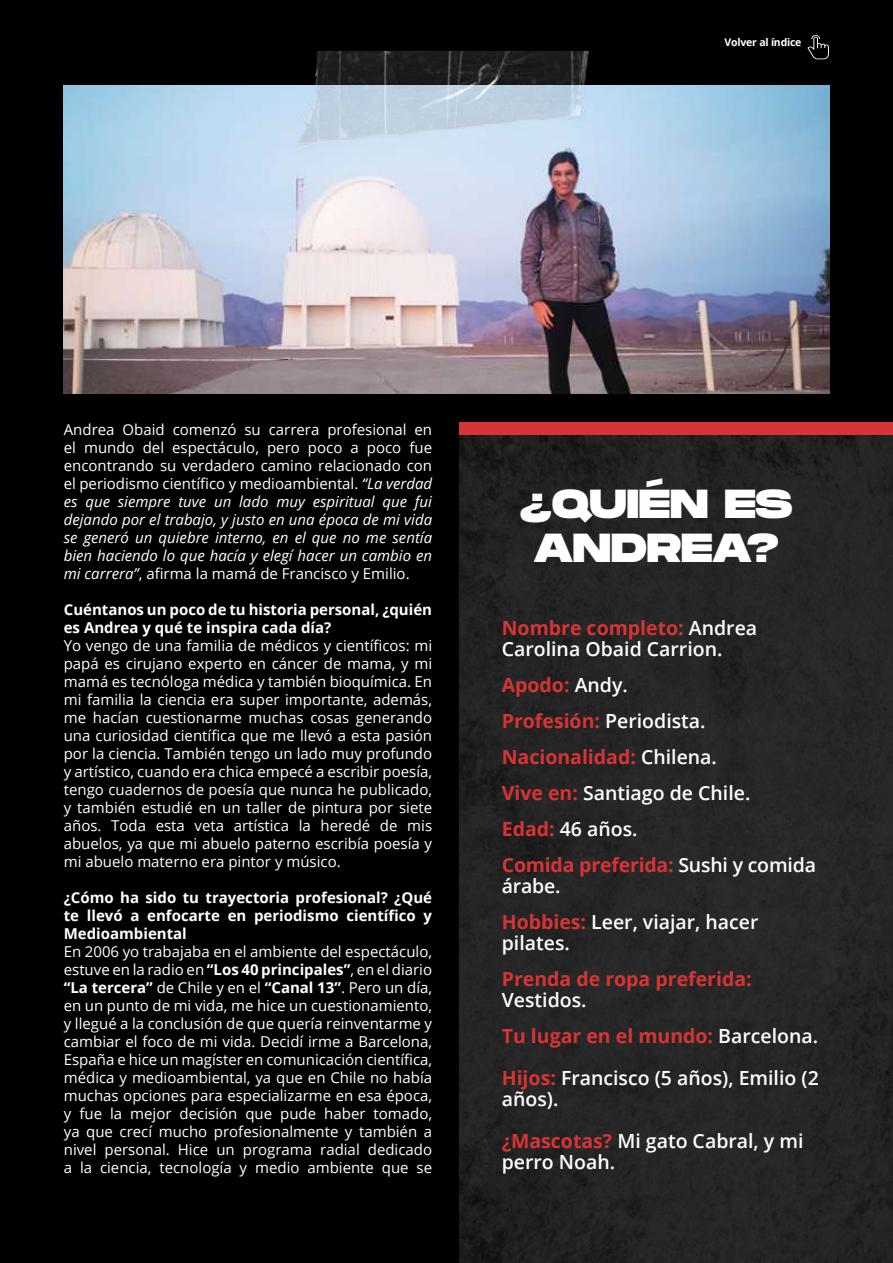
<style>
.page{position:relative;width:893px;height:1263px;background:#000}
.page>*{position:absolute;margin:0;border:0;box-sizing:border-box;transform-origin:0 0}
.t1{font:800 40.5px/43.5px "Monument Extended";color:#fff;text-align:center}
.t2{font:600 19.5px/36px "Open Sans";color:#fff}
.t3{font:700 19.5px "Open Sans";color:#d73436}
.t4{font:15px/18px "Open Sans";color:#fff;text-align:justify}
.t5{font:700 15px/18px "Open Sans";color:#fff}
.t6{font:700 10.5px "Open Sans";letter-spacing:-.02em;color:#fff}
.s1{font-style:italic}
.s2{font-weight:700}
.s3{font-weight:700;color:#d73436}
</style>
<div class="page">
<img style="left:64px;top:85px;width:765px;height:308px">
<div style="left:459px;top:423px;width:434px;height:840px;background:#252525"></div>
<div style="left:459px;top:422px;width:434px;height:12px;background:#d73436"></div>
<img style="left:63px;top:52px;width:758px;height:110px">
<svg style="left:807px;top:35px;width:22px;height:24px"></svg>
<p class="t6" style="left:725px;top:35px;width:78px">Volver al índice</p>
<p class="t4" style="left:64px;top:420px;width:370px">Andrea Obaid comenzó su carrera profesional en el mundo del espectáculo, pero poco a poco fue encontrando su verdadero camino relacionado con el periodismo científico y medioambiental. <span class="s1">“La verdad es que siempre tuve un lado muy espiritual que fui dejando por el trabajo, y justo en una época de mi vida se generó un quiebre interno, en el que no me sentía bien haciendo lo que hacía y elegí hacer un cambio en mi carrera”</span>, afirma la mamá de Francisco y Emilio.</p>
<p class="t5" style="left:64px;top:600px;width:370px">Cuéntanos un poco de tu historia personal, ¿quién es Andrea y qué te inspira cada día?</p>
<p class="t4" style="left:64px;top:636px;width:370px">Yo vengo de una familia de médicos y científicos: mi papá es cirujano experto en cáncer de mama, y mi mamá es tecnóloga médica y también bioquímica. En mi familia la ciencia era super importante, además, me hacían cuestionarme muchas cosas generando una curiosidad científica que me llevó a esta pasión por la ciencia. También tengo un lado muy profundo y artístico, cuando era chica empecé a escribir poesía, tengo cuadernos de poesía que nunca he publicado, y también estudié en un taller de pintura por siete años. Toda esta veta artística la heredé de mis abuelos, ya que mi abuelo paterno escribía poesía y mi abuelo materno era pintor y músico.</p>
<p class="t5" style="left:64px;top:888px;width:370px;text-align:justify">¿Cómo ha sido tu trayectoria profesional? ¿Qué te llevó a enfocarte en periodismo científico y Medioambiental</p>
<p class="t4" style="left:64px;top:942px;width:370px">En 2006 yo trabajaba en el ambiente del espectáculo, estuve en la radio en <span class="s2">“Los 40 principales”</span>, en el diario <span class="s2">“La tercera”</span> de Chile y en el <span class="s2">“Canal 13”</span>. Pero un día, en un punto de mi vida, me hice un cuestionamiento, y llegué a la conclusión de que quería reinventarme y cambiar el foco de mi vida. Decidí irme a Barcelona, España e hice un magíster en comunicación científica, médica y medioambiental, ya que en Chile no había muchas opciones para especializarme en esa época, y fue la mejor decisión que pude haber tomado, ya que crecí mucho profesionalmente y también a nivel personal. Hice un programa radial dedicado a la ciencia, tecnología y medio ambiente que se</p>
<h1 class="t1" style="left:520px;top:481px;width:274px">¿QUIÉN ES<br>ANDREA?</h1>
<h2 class="t2" style="left:502px;top:617px;width:257px;line-height:21px"><span class="s3">Nombre completo:</span> Andrea<br>Carolina Obaid Carrion.</h2>
<h2 class="t2" style="left:502px;top:666px;width:316px"><span class="s3">Apodo:</span> Andy.<br><span class="s3">Profesión:</span> Periodista.<br><span class="s3">Nacionalidad:</span> Chilena.<br><span class="s3">Vive en:</span> Santiago de Chile.<br><span class="s3">Edad:</span> 46 años.<br><span class="s3">Comida preferida:</span> Sushi y comida</h2>
<h2 class="t2" style="left:502px;top:867px;width:258px">árabe.<br><span class="s3">Hobbies:</span> Leer, viajar, hacer</h2>
<h2 class="t2" style="left:502px;top:924px;width:70px">pilates.</h2>
<h2 class="t3" style="left:502px;top:965px;width:251px">Prenda de ropa preferida:</h2>
<h2 class="t2" style="left:502px;top:981px;width:318px">Vestidos.<br><span class="s3">Tu lugar en el mundo:</span> Barcelona.</h2>
<h2 class="t2" style="left:502px;top:1067px;width:319px;line-height:21px"><span class="s3">Hijos:</span> Francisco (5 años), Emilio (2 años).</h2>
<h2 class="t2" style="left:502px;top:1130px;width:303px;line-height:21px"><span class="s3">¿Mascotas?</span> Mi gato Cabral, y mi perro Noah.</h2>
</div>
